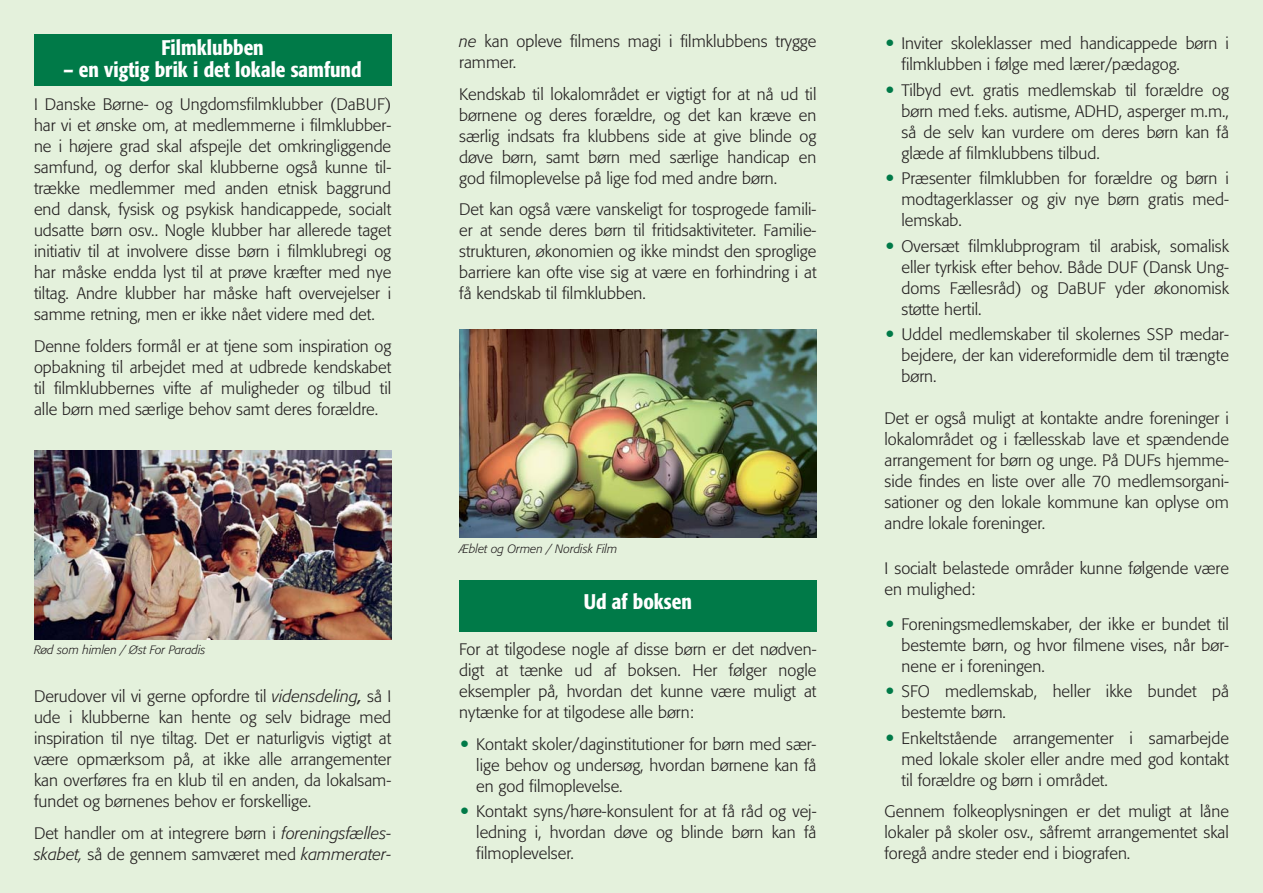
<style>
.page{position:relative;width:1263px;height:893px;background:#e4f1dc}
.page>*{position:absolute;margin:0;border:0;box-sizing:border-box;transform-origin:0 0}
.t1{font:500 condensed 21px "Formata";color:#fff}
.t2{font:300 16.5px/21px "Formata";color:#231f20;text-align:justify}
.t3{font:italic 300 12px "Formata";color:#231f20}
.s1{font-style:italic}
.s2{font-weight:400;font-style:italic}
.s3{font-family:"European Pi Three";font-weight:400;color:#007a48}
</style>
<div class="page">
<img style="left:34px;top:451px;width:357px;height:189px">
<img style="left:459px;top:330px;width:357px;height:207px">
<div style="left:34px;top:34px;width:357px;height:51px;background:#007a48"></div>
<div style="left:459px;top:580px;width:357px;height:52px;background:#007a48"></div>
<p class="t1" style="left:161px;top:39px;width:104px">Filmklubben</p>
<p class="t1" style="left:64px;top:61px;width:300px">– en vigtig brik i det lokale samfund</p>
<p class="t2" style="left:34px;top:95px;width:359px">I Danske Børne- og Ungdomsfilmklubber (DaBUF) har vi et ønske om, at medlemmerne i filmklubber&shy;ne i højere grad skal afspejle det omkringliggende samfund, og derfor skal klubberne også kunne til&shy;trække medlemmer med anden etnisk baggrund end dansk, fysisk og psykisk handicappede, socialt udsatte børn osv.. Nogle klubber har allerede taget initiativ til at involvere disse børn i filmklubregi og har måske endda lyst til at prøve kræfter med nye tiltag. Andre klubber har måske haft overvejelser i samme retning, men er ikke nået videre med det.</p>
<p class="t2" style="left:34px;top:337px;width:359px">Denne folders formål er at tjene som inspiration og opbakning til arbejdet med at udbrede kendskabet til filmklubbernes vifte af muligheder og tilbud til alle børn med særlige behov samt deres forældre.</p>
<p class="t3" style="left:34px;top:644px;width:173px">Rød som himlen / Øst For Paradis</p>
<p class="t2" style="left:34px;top:687px;width:359px">Derudover vil vi gerne opfordre til <span class="s1">vidensdeling</span><span class="s2">,</span> så I ude i klubberne kan hente og selv bidrage med inspiration til nye tiltag. Det er naturligvis vigtigt at være opmærksom på, at ikke alle arrangementer kan overføres fra en klub til en anden, da lokalsam&shy;fundet og børnenes behov er forskellige.</p>
<p class="t2" style="left:34px;top:823px;width:359px">Det handler om at integrere børn i <span class="s1">foreningsfælles&shy;skabet,</span> så de gennem samværet med <span class="s1">kammerater-</span></p>
<p class="t2" style="left:459px;top:32px;width:359px"><span class="s1">ne</span> kan opleve filmens magi i filmklubbens trygge rammer.</p>
<p class="t2" style="left:459px;top:85px;width:359px">Kendskab til lokalområdet er vigtigt for at nå ud til børnene og deres forældre, og det kan kræve en særlig indsats fra klubbens side at give blinde og døve børn, samt børn med særlige handicap en god filmoplevelse på lige fod med andre børn.</p>
<p class="t2" style="left:459px;top:200px;width:359px">Det kan også være vanskeligt for tosprogede famili&shy;er at sende deres børn til fritidsaktiviteter. Familie&shy;strukturen, økonomien og ikke mindst den sproglige barriere kan ofte vise sig at være en forhindring i at få kendskab til filmklubben.</p>
<p class="t3" style="left:459px;top:543px;width:160px">Æblet og Ormen / Nordisk Film</p>
<p class="t1" style="left:584px;top:593px;width:110px">Ud af boksen</p>
<p class="t2" style="left:459px;top:640px;width:359px">For at tilgodese nogle af disse børn er det nødven&shy;digt at tænke ud af boksen. Her følger nogle eksempler på, hvordan det kunne være muligt at nytænke for at tilgodese alle børn:</p>
<p class="t2" style="left:476px;top:735px;width:342px;text-indent:-17px"><span class="s3">-</span> Kontakt skoler/daginstitutioner for børn med sær - lige behov og undersøg, hvordan børnene kan få en god filmoplevelse.</p>
<p class="t2" style="left:476px;top:802px;width:342px;text-indent:-17px"><span class="s3">-</span> Kontakt syns/høre-konsulent for at få råd og vej&shy;led ning i, hvordan døve og blinde børn kan få film oplevelser.</p>
<p class="t2" style="left:901px;top:34px;width:329px;text-indent:-17px"><span class="s3">-</span> Inviter skoleklasser med handicappede børn i filmklubben i følge med lærer/pædagog.</p>
<p class="t2" style="left:901px;top:80px;width:329px;text-indent:-17px"><span class="s3">-</span> Tilbyd evt. gratis medlemskab til forældre og børn med f.eks. autisme, ADHD, asperger m.m., så de selv kan vurdere om deres børn kan få glæde af filmklubbens tilbud.</p>
<p class="t2" style="left:901px;top:169px;width:329px;text-indent:-17px"><span class="s3">-</span> Præsenter filmklubben for forældre og børn i modtagerklasser og giv nye børn gratis med&shy;lemskab.</p>
<p class="t2" style="left:901px;top:236px;width:329px;text-indent:-17px"><span class="s3">-</span> Oversæt filmklubprogram til arabisk, somalisk eller tyrkisk efter behov. Både DUF (Dansk Ung&shy;doms Fællesråd) og DaBUF yder økonomisk støtte hertil.</p>
<p class="t2" style="left:901px;top:325px;width:329px;text-indent:-17px"><span class="s3">-</span> Uddel medlemskaber til skolernes SSP medar&shy;bejdere, der kan videreformidle dem til trængte børn.</p>
<p class="t2" style="left:884px;top:409px;width:346px">Det er også muligt at kontakte andre foreninger i lokalområdet og i fællesskab lave et spændende arrangement for børn og unge. På DUFs hjemme&shy;side findes en liste over alle 70 medlemsorgani&shy;sationer og den lokale kommune kan oplyse om andre lokale foreninger.</p>
<p class="t2" style="left:884px;top:559px;width:346px">I socialt belastede områder kunne følgende være en mulighed:</p>
<p class="t2" style="left:901px;top:614px;width:329px;text-indent:-17px"><span class="s3">-</span> Foreningsmedlemskaber, der ikke er bundet til bestemte børn, og hvor filmene vises, når bør&shy;nene er i foreningen.</p>
<p class="t2" style="left:901px;top:682px;width:329px;text-indent:-17px"><span class="s3">-</span> SFO medlemskab, heller ikke bundet på bestemte børn.</p>
<p class="t2" style="left:901px;top:728px;width:329px;text-indent:-17px"><span class="s3">-</span> Enkeltstående arrangementer i samarbejde med lokale skoler eller andre med god kontakt til forældre og børn i området.</p>
<p class="t2" style="left:884px;top:802px;width:346px">Gennem folkeoplysningen er det muligt at låne lokaler på skoler osv., såfremt arrangementet skal foregå andre steder end i biografen.</p>
</div>
